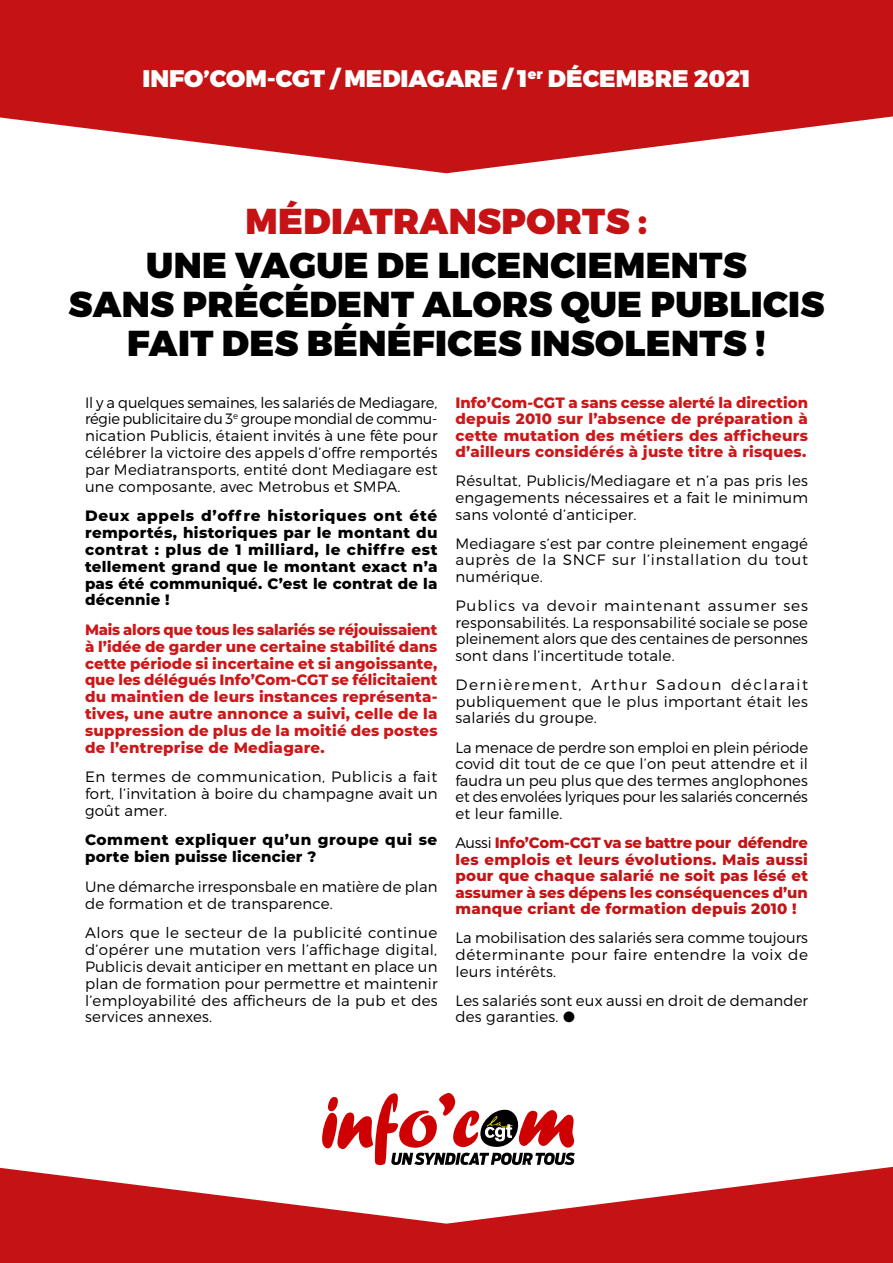
<style>
.page{position:relative;width:893px;height:1263px;background:#fff}
.page>*{position:absolute;margin:0;border:0;box-sizing:border-box;transform-origin:0 0}
.t1{font:900 36px/39px "Montserrat";letter-spacing:.01em;color:#000;text-align:center}
.t2{font:900 36px "Montserrat";letter-spacing:.01em;color:#c51315}
.t3{font:900 24px "Montserrat";color:#fff}
.t4{font:300 15px/16.5px "Montserrat";letter-spacing:.015em;color:#000;text-align:justify}
.t5{font:800 15px/16.8px "Montserrat";letter-spacing:.015em;color:#cd1719;text-align:justify}
.t6{font:800 15px/16.8px "Montserrat";letter-spacing:.015em;color:#000;text-align:justify}
.t7{font:800 15px/16.5px "Montserrat";letter-spacing:.015em;color:#c51315;text-align:justify}
.s1{font-weight:300;color:#000}
</style>
<div class="page">
<svg style="left:0;top:1165px;width:893px;height:98px;fill:#c51315"></svg>
<svg style="left:0;top:0;width:893px;height:173px;fill:#c51315"></svg>
<svg style="left:322px;top:1093px;width:253px;height:72px"></svg>
<h2 class="t3" style="left:142px;top:63px;width:610px">INFO’COM-CGT / MEDIAGARE / 1<sup>er</sup> DÉCEMBRE 2021</h2>
<p class="t2" style="left:246px;top:199px;width:403px">MÉDIATRANSPORTS :</p>
<p class="t1" style="left:68px;top:247px;width:758px">UNE VAGUE DE LICENCIEMENTS<br>SANS PRÉCÉDENT ALORS QUE PUBLICIS<br>FAIT DES BÉNÉFICES INSOLENTS !</p>
<p class="t4" style="left:85px;top:393px;width:354px">Il y a quelques semaines, les salariés de Mediagare, régie publicitaire du 3<sup>e</sup> groupe mondial de commu&shy;nication Publicis, étaient invités à une fête pour célébrer la victoire des appels d’offre remportés par Mediatransports, entité dont Mediagare est une composante, avec Metrobus et SMPA.</p>
<p class="t6" style="left:85px;top:507px;width:354px">Deux appels d’offre historiques ont été remportés, historiques par le montant du contrat : plus de 1 milliard, le chiffre est tellement grand que le montant exact n’a pas été communiqué. C’est le contrat de la décennie !</p>
<p class="t5" style="left:85px;top:620px;width:354px">Mais alors que tous les salariés se réjouissaient à l’idée de garder une certaine stabilité dans cette période si incertaine et si angoissante, que les délégués Info’Com-CGT se félicitaient du maintien de leurs instances représenta&shy;tives, une autre annonce a suivi, celle de la suppression de plus de la moitié des postes de l’entreprise de Mediagare.</p>
<p class="t4" style="left:85px;top:768px;width:354px">En termes de communication, Publicis a fait fort, l’invitation à boire du champagne avait un goût amer.</p>
<p class="t6" style="left:85px;top:831px;width:354px">Comment expliquer qu’un groupe qui se porte bien puisse licencier ?</p>
<p class="t4" style="left:85px;top:878px;width:354px">Une démarche irresponsbale en matière de plan de formation et de transparence.</p>
<p class="t4" style="left:85px;top:924px;width:354px">Alors que le secteur de la publicité continue d’opérer une mutation vers l’affichage digital, Publicis devait anticiper en mettant en place un plan de formation pour permettre et maintenir l’employabilité des afficheurs de la pub et des services annexes.</p>
<p class="t5" style="left:455px;top:393px;width:354px">Info’Com-CGT a sans cesse alerté la direction depuis 2010 sur l’absence de préparation à cette mutation des métiers des afficheurs d’ailleurs considérés à juste titre à risques.</p>
<p class="t4" style="left:455px;top:473px;width:354px">Résultat, Publicis/Mediagare et n’a pas pris les engagements nécessaires et a fait le minimum sans volonté d’anticiper.</p>
<p class="t4" style="left:455px;top:535px;width:354px">Mediagare s’est par contre pleinement engagé auprès de la SNCF sur l’installation du tout numérique.</p>
<p class="t4" style="left:455px;top:597px;width:354px">Publics va devoir maintenant assumer ses responsabilités. La responsabilité sociale se pose pleinement alors que des centaines de personnes sont dans l’incertitude totale.</p>
<p class="t4" style="left:455px;top:676px;width:354px">Dernièrement, Arthur Sadoun déclarait publiquement que le plus important était les salariés du groupe.</p>
<p class="t4" style="left:455px;top:739px;width:354px">La menace de perdre son emploi en plein période covid dit tout de ce que l’on peut attendre et il faudra un peu plus que des termes anglophones et des envolées lyriques pour les salariés concernés et leur famille.</p>
<p class="t7" style="left:455px;top:833px;width:354px"><span class="s1">Aussi</span> Info’Com-CGT va se battre pour défendre les emplois et leurs évolutions. Mais aussi pour que chaque salarié ne soit pas lésé et assumer à ses dépens les conséquences d’un manque criant de formation depuis 2010 !</p>
<p class="t4" style="left:455px;top:930px;width:354px">La mobilisation des salariés sera comme toujours déterminante pour faire entendre la voix de leurs intérêts.</p>
<p class="t4" style="left:455px;top:992px;width:354px">Les salariés sont eux aussi en droit de demander des garanties. ●</p>
</div>
